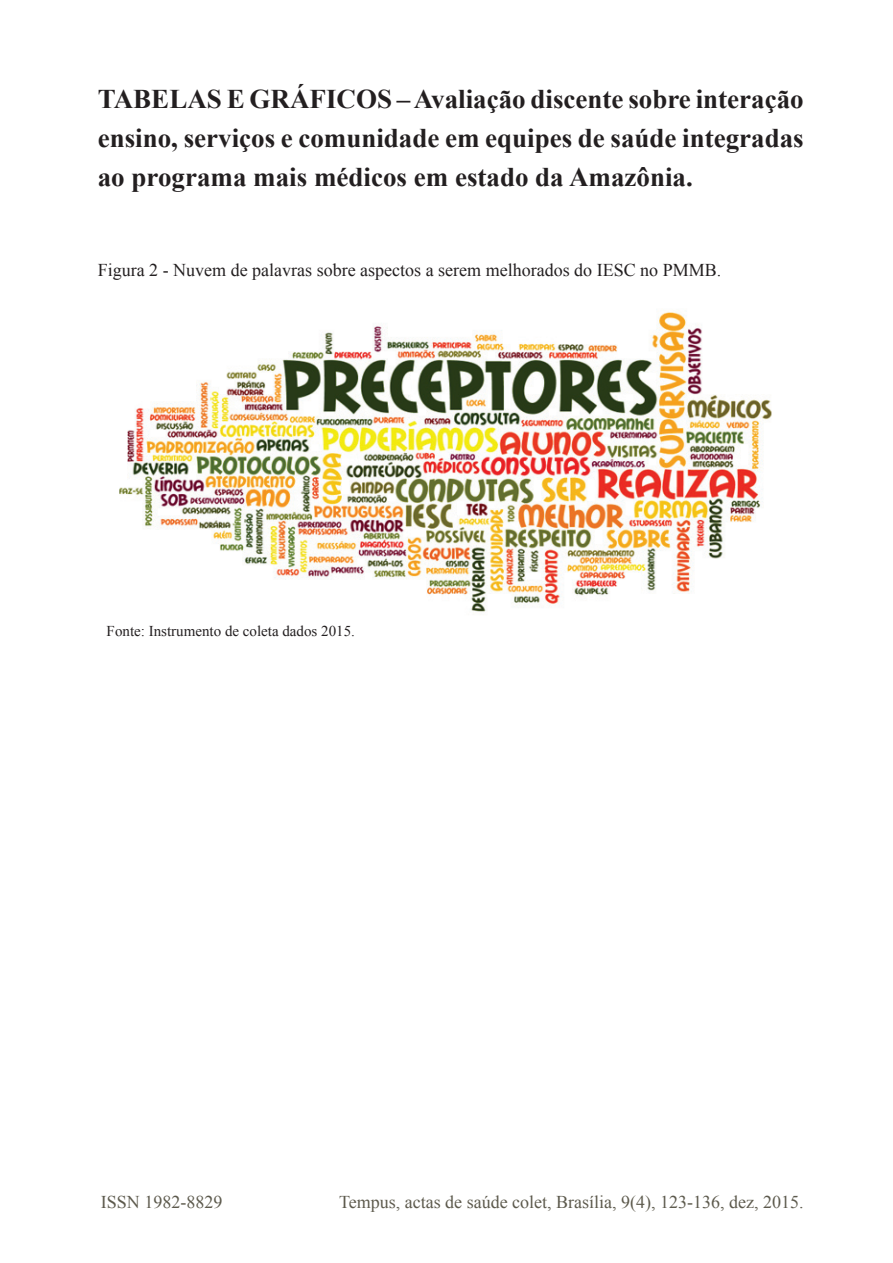
<style>
.page{position:relative;width:893px;height:1263px;background:#fff}
.page>*{position:absolute;margin:0;border:0;box-sizing:border-box;transform-origin:0 0}
.t1{font:700 27px/39px "Times New Roman";color:#231f20;text-align:justify}
.t2{font:18px "Times New Roman";color:#5d5a4d}
.t3{font:18px "Times New Roman";color:#231f20}
.t4{font:15px "Times New Roman";color:#231f20}
</style>
<div class="page">
<img style="left:119px;top:312px;width:653px;height:300px">
<p class="t1" style="left:98px;top:78px;width:707px">TABELAS E GRÁFICOS – Avaliação discente sobre interação ensino, serviços e comunidade em equipes de saúde integradas ao programa mais médicos em estado da Amazônia.</p>
<p class="t3" style="left:98px;top:258px;width:625px">Figura 2 - Nuvem de palavras sobre aspectos a serem melhorados do IESC no PMMB.</p>
<p class="t4" style="left:107px;top:620px;width:250px">Fonte: Instrumento de coleta dados 2015.</p>
<p class="t2" style="left:101px;top:1190px;width:123px">ISSN 1982-8829</p>
<p class="t2" style="left:339px;top:1190px;width:466px">Tempus, actas de saúde colet, Brasília, 9(4), 123-136, dez, 2015.</p>
</div>
